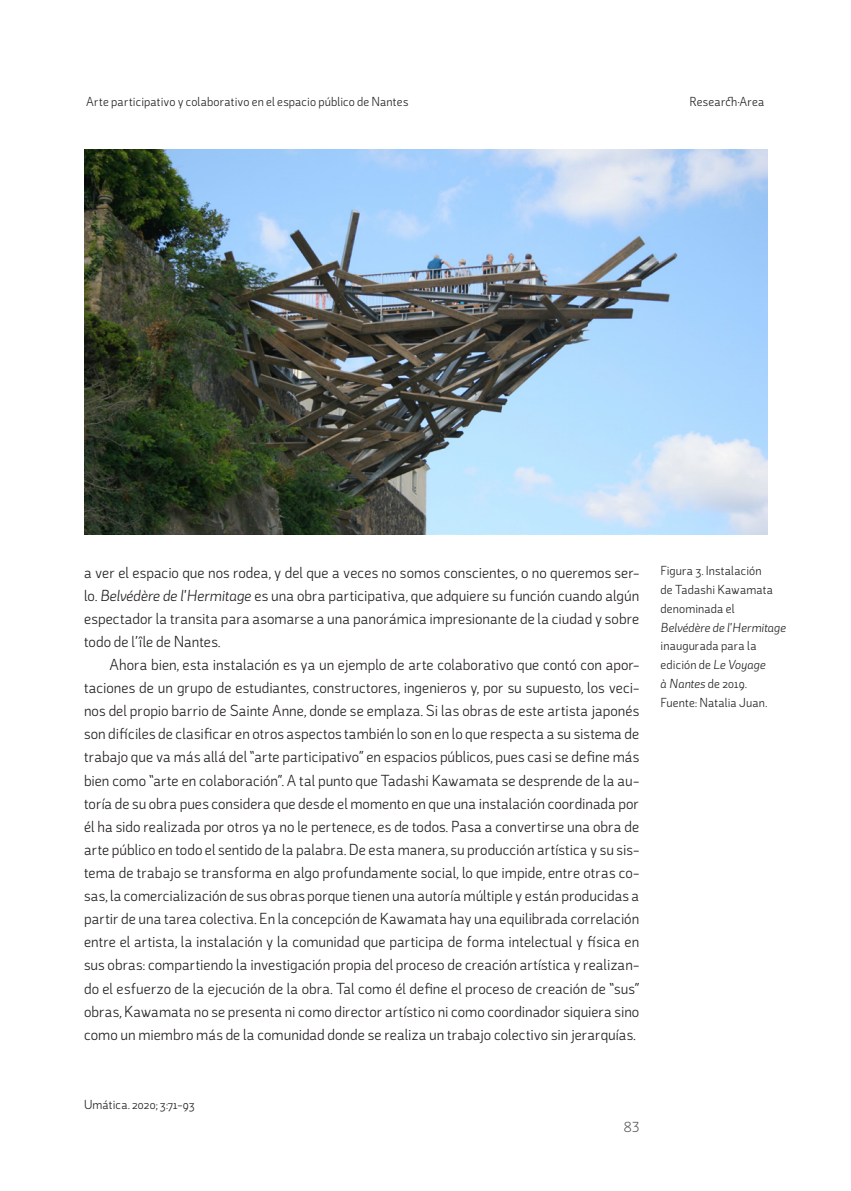
<style>
.page{position:relative;width:851px;height:1191px;background:#fff}
.page>*{position:absolute;margin:0;border:0;box-sizing:border-box;transform-origin:0 0}
.t1{font:16.5px/23.1px "Malacitana Sans Regular";letter-spacing:-.005em;color:#231f20;text-align:justify}
.t2{font:15px "Malacitana Sans Regular";color:#57585a}
.sps_figur_titulo{font:13.5px/18.9px "Malacitana Sans Regular";letter-spacing:.005em;color:#231f20}
.s1{font-family:"Malacitana Sans Italic"}
</style>
<div class="page">
<img style="left:84px;top:150px;width:683px;height:384px">
<p class="sps_figur_titulo" style="left:86px;top:92px;width:323px">Arte participativo y colaborativo en el espacio público de Nantes</p>
<p class="sps_figur_titulo" style="left:689px;top:92px;width:77px">Research·Area</p>
<p class="t1" style="left:84px;top:559px;width:557px">a ver el espacio que nos rodea, y del que a veces no somos conscientes, o no queremos ser&shy;lo. <span class="s1">Belvédère de l’Hermitage</span> es una obra participativa, que adquiere su función cuando algún espectador la transita para asomarse a una panorámica impresionante de la ciudad y sobre todo de l’île de Nantes.</p>
<p class="t1" style="left:84px;top:652px;width:557px;text-indent:26px">Ahora bien, esta instalación es ya un ejemplo de arte colaborativo que contó con apor&shy;taciones de un grupo de estudiantes, constructores, ingenieros y, por su supuesto, los veci&shy;nos del propio barrio de Sainte Anne, donde se emplaza. Si las obras de este artista japonés son difíciles de clasificar en otros aspectos también lo son en lo que respecta a su sistema de trabajo que va más allá del “arte participativo” en espacios públicos, pues casi se define más bien como “arte en colaboración”. A tal punto que Tadashi Kawamata se desprende de la au&shy;toría de su obra pues considera que desde el momento en que una instalación coordinada por él ha sido realizada por otros ya no le pertenece, es de todos. Pasa a convertirse una obra de arte público en todo el sentido de la palabra. De esta manera, su producción artística y su sis&shy;tema de trabajo se transforma en algo profundamente social, lo que impide, entre otras co&shy;sas, la comercialización de sus obras porque tienen una autoría múltiple y están producidas a partir de una tarea colectiva. En la concepción de Kawamata hay una equilibrada correlación entre el artista, la instalación y la comunidad que participa de forma intelectual y física en sus obras: compartiendo la investigación propia del proceso de creación artística y realizan&shy;do el esfuerzo de la ejecución de la obra. Tal como él define el proceso de creación de “sus” obras, Kawamata no se presenta ni como director artístico ni como coordinador siquiera sino como un miembro más de la comunidad donde se realiza un trabajo colectivo sin jerarquías.</p>
<p class="sps_figur_titulo" style="left:660px;top:560px;width:127px">Figura 3. Instalación<br>de Tadashi Kawamata denominada el<br><span class="s1">Belvédère de l’Hermitage </span>inaugurada para la edición de <span class="s1">Le Voyage<br>à Nantes</span> de 2019.<br>Fuente: Natalia Juan.</p>
<p class="sps_figur_titulo" style="left:84px;top:1094px;width:112px">Umática. 2020; 3:71-93</p>
<p class="t2" style="left:624px;top:1117px;width:17px">83</p>
</div>
